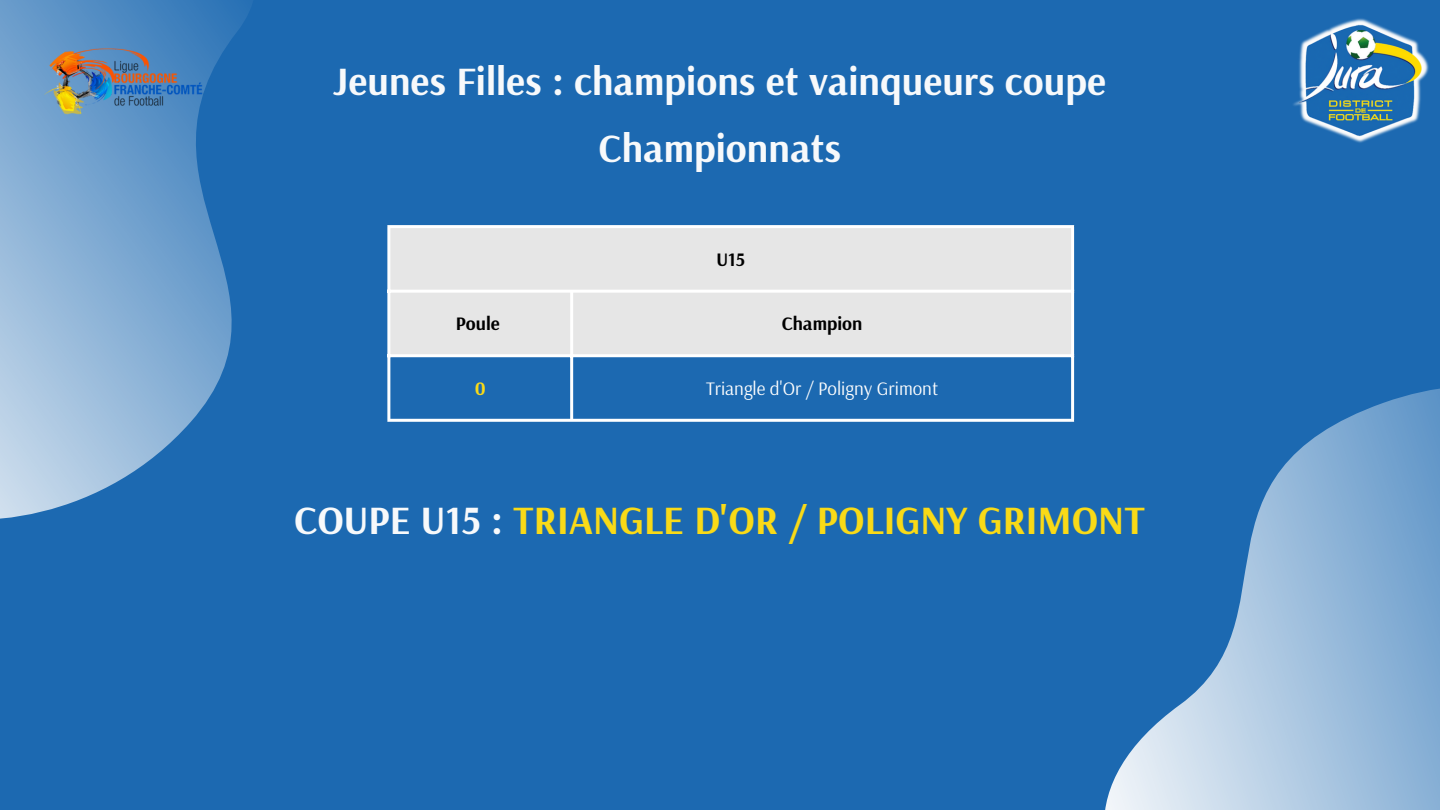
<style>
.page{position:relative;width:1440px;height:810px;background:#1c69b1}
.page>*{position:absolute;margin:0;border:0;box-sizing:border-box;transform-origin:0 0}
.t1{font:700 40px/67px "Arsenal";color:#f7f9fb;text-align:center}
.t2{font:700 40px "Arsenal";color:#f9da17}
.t3{font:19px "Arsenal";color:#fff}
.t4{font:700 19px "Arsenal";color:#000}
.t5{font:700 19px "Arsenal";color:#f9da17}
.s1{color:#f7f9fb}
</style>
<div class="page">
<svg style="left:0;top:0;width:251px;height:519px"></svg>
<img style="left:45px;top:46px;width:162px;height:69px">
<img style="left:1293px;top:18px;width:136px;height:125px">
<svg style="left:1074px;top:323px;width:366px;height:487px"></svg>
<div style="left:390px;top:228px;width:681px;height:126px;background:#e6e6e6"></div>
<svg style="left:390px;top:357px;width:681px;height:62px"></svg>
<hr style="left:387px;top:228px;width:3px;height:191px;background:#fff">
<hr style="left:570px;top:293px;width:3px;height:126px;background:#fff">
<hr style="left:1071px;top:228px;width:3px;height:191px;background:#fff">
<hr style="left:387px;top:225px;width:687px;height:3px;background:#fff">
<hr style="left:387px;top:290px;width:687px;height:3px;background:#fff">
<hr style="left:387px;top:354px;width:687px;height:3px;background:#fff">
<hr style="left:387px;top:419px;width:687px;height:3px;background:#fff">
<p class="t1" style="left:333px;top:47px;width:774px">Jeunes Filles : champions et vainqueurs coupe<br>Championnats</p>
<p class="t4" style="left:716px;top:247px;width:30px">U15</p>
<p class="t4" style="left:456px;top:311px;width:46px">Poule</p>
<p class="t4" style="left:782px;top:311px;width:82px">Champion</p>
<p class="t5" style="left:475px;top:376px;width:12px">0</p>
<p class="t3" style="left:706px;top:376px;width:234px">Triangle d'Or / Poligny Grimont</p>
<p class="t2" style="left:294px;top:494px;width:852px"><span class="s1">COUPE U15 :</span> TRIANGLE D'OR / POLIGNY GRIMONT</p>
</div>
